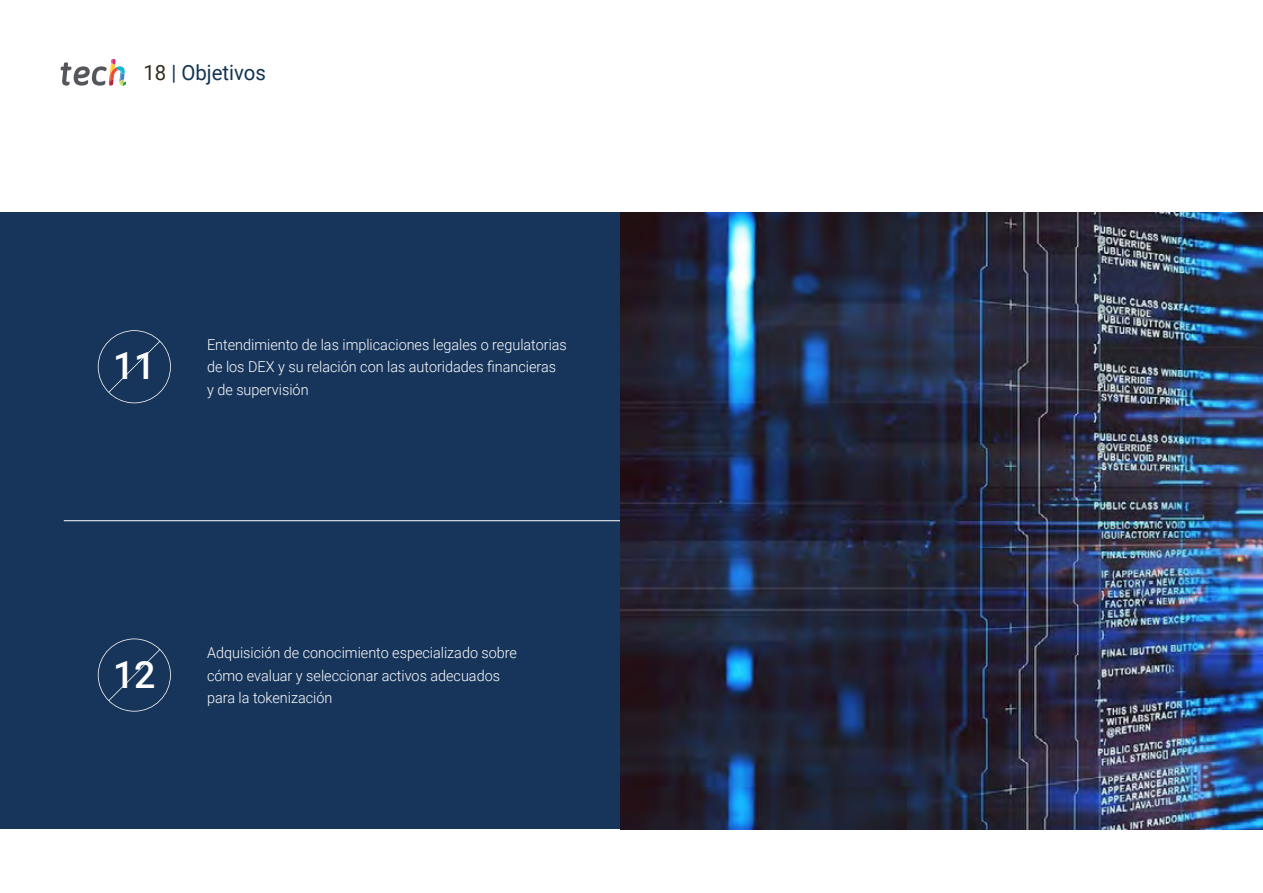
<style>
.page{position:relative;width:1263px;height:893px;background:#fff}
.page>*{position:absolute;margin:0;border:0;box-sizing:border-box;transform-origin:0 0}
.t1{font:500 37.5px "Roboto";color:#fff}
.t2{font:21px "Roboto";color:#123352}
.t3{font:300 15px/22.5px "Roboto";color:#fff;scale:.96 1}
.s1{color:#312e20}
</style>
<div class="page">
<div style="left:0;top:213px;width:621px;height:616px;background:#17355b"></div>
<svg style="left:98px;top:330px;width:73px;height:73px"></svg>
<svg style="left:98px;top:638px;width:73px;height:74px"></svg>
<hr style="left:64px;top:520px;width:1199px;height:1px;background:#fff">
<img style="left:621px;top:213px;width:642px;height:616px">
<svg style="left:61px;top:59px;width:65px;height:27px"></svg>
<h2 class="t2" style="left:144px;top:57px;width:124px"><span class="s1">18</span> | Objetivos</h2>
<h1 class="t1" style="left:113px;top:340px;width:44px">11</h1>
<p class="t3" style="left:207px;top:333px;width:376px">Entendimiento de las implicaciones legales o regulatorias de los DEX y su relación con las autoridades financieras<br>y de supervisión</p>
<h1 class="t1" style="left:113px;top:648px;width:44px">12</h1>
<p class="t3" style="left:207px;top:641px;width:324px">Adquisición de conocimiento especializado sobre cómo evaluar y seleccionar activos adecuados para la tokenización</p>
</div>
